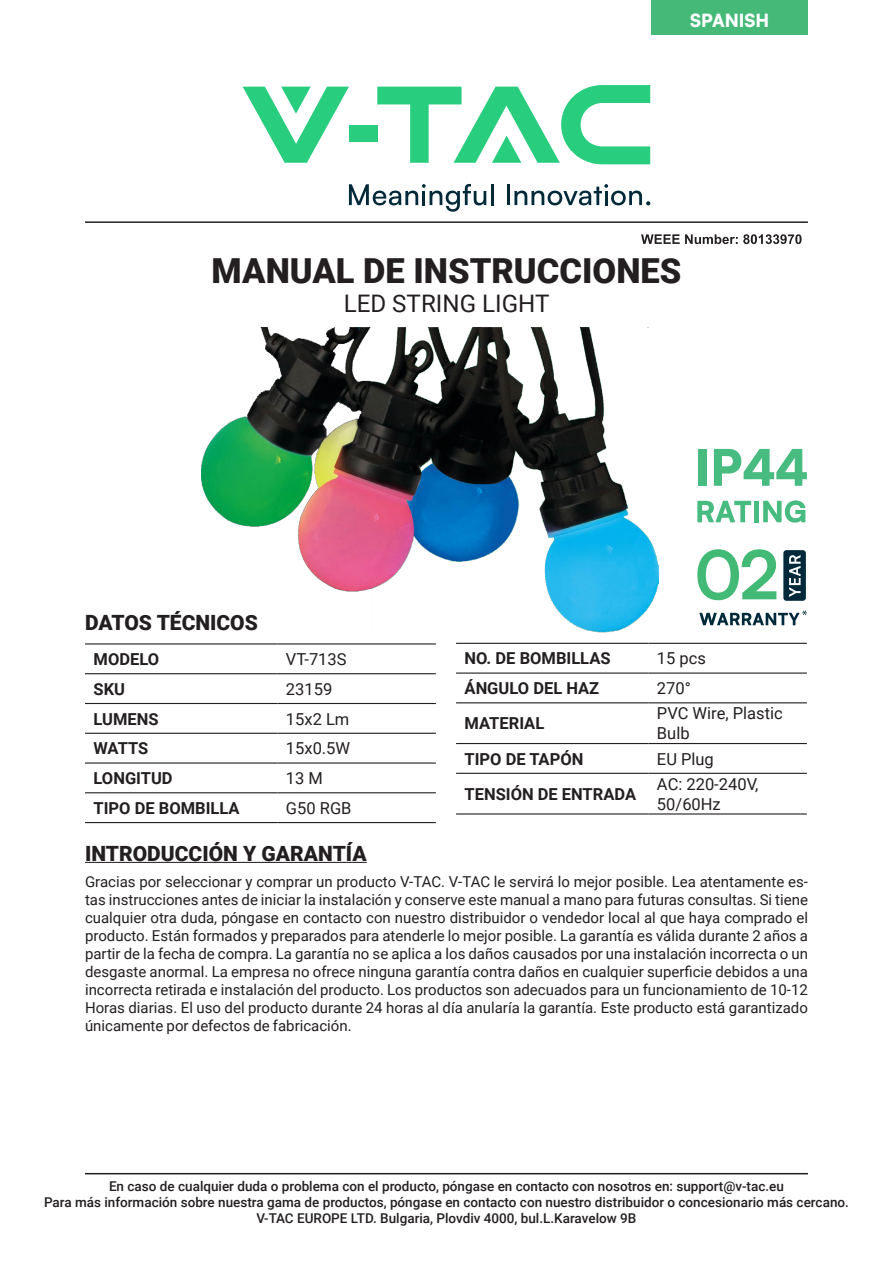
<style>
.page{position:relative;width:893px;height:1263px;background:#fff}
.page>*{position:absolute;margin:0;border:0;box-sizing:border-box;transform-origin:0 0}
.t1{font:900 34.5px "Roboto";color:#231f20}
.t2{font:24.15px "Roboto";color:#231f20}
.t3{font:900 21px "Roboto";color:#231f20}
.t4{font:900 18px "Satoshi";color:#fff}
.t5{font:700 16.5px "Roboto";color:#231f20}
.t6{font:16.5px/19.8px "Roboto";color:#231f20}
.t7{font:15px/18px "Roboto";color:#231f20;text-align:justify}
.t8{font:500 13.5px "Roboto";color:#231f20}
</style>
<div class="page">
<hr style="left:85px;top:221px;width:723px;height:2px;background:#231f20">
<hr style="left:85px;top:1173px;width:723px;height:1px;background:#231f20">
<svg style="left:349px;top:184px;width:137px;height:28px"></svg>
<hr style="left:491px;top:184px;width:2px;height:21px;background:#00293a">
<hr style="left:507px;top:184px;width:3px;height:21px;background:#00293a">
<svg style="left:514px;top:184px;width:136px;height:21px"></svg>
<div style="left:349px;top:125px;width:28px;height:17px;background:#28cd7e"></div>
<svg style="left:243px;top:87px;width:106px;height:76px"></svg>
<svg style="left:377px;top:85px;width:273px;height:79px"></svg>
<svg style="left:641px;top:234px;width:160px;height:10px"></svg>
<hr style="left:85px;top:862px;width:282px;height:1px;background:#231f20">
<div style="left:783px;top:550px;width:23px;height:51px;background:#00293a;border-radius:3px"></div>
<svg style="left:789px;top:555px;width:12px;height:42px"></svg>
<svg style="left:697px;top:549px;width:79px;height:51px"></svg>
<svg style="left:699px;top:610px;width:108px;height:15px"></svg>
<hr style="left:85px;top:643px;width:192px;height:1px;background:#231f20">
<hr style="left:277px;top:643px;width:159px;height:1px;background:#231f20">
<hr style="left:85px;top:673px;width:192px;height:1px;background:#231f20">
<hr style="left:277px;top:673px;width:159px;height:1px;background:#231f20">
<hr style="left:85px;top:703px;width:192px;height:1px;background:#231f20">
<hr style="left:277px;top:703px;width:159px;height:1px;background:#231f20">
<hr style="left:85px;top:733px;width:192px;height:1px;background:#231f20">
<hr style="left:277px;top:733px;width:159px;height:1px;background:#231f20">
<hr style="left:85px;top:762px;width:192px;height:2px;background:#231f20">
<hr style="left:277px;top:762px;width:159px;height:2px;background:#231f20">
<hr style="left:85px;top:792px;width:192px;height:1px;background:#231f20">
<hr style="left:277px;top:792px;width:159px;height:1px;background:#231f20">
<hr style="left:85px;top:822px;width:192px;height:1px;background:#231f20">
<hr style="left:277px;top:822px;width:159px;height:1px;background:#231f20">
<hr style="left:456px;top:643px;width:192px;height:1px;background:#231f20">
<hr style="left:648px;top:643px;width:159px;height:1px;background:#231f20">
<hr style="left:456px;top:672px;width:192px;height:2px;background:#231f20">
<hr style="left:648px;top:672px;width:159px;height:2px;background:#231f20">
<hr style="left:456px;top:702px;width:192px;height:1px;background:#231f20">
<hr style="left:648px;top:702px;width:159px;height:1px;background:#231f20">
<hr style="left:456px;top:743px;width:192px;height:1px;background:#231f20">
<hr style="left:648px;top:743px;width:159px;height:1px;background:#231f20">
<hr style="left:456px;top:773px;width:192px;height:1px;background:#231f20">
<hr style="left:648px;top:773px;width:159px;height:1px;background:#231f20">
<hr style="left:456px;top:813px;width:192px;height:1px;background:#231f20">
<hr style="left:648px;top:813px;width:159px;height:1px;background:#231f20">
<svg style="left:697px;top:501px;width:54px;height:21px"></svg>
<div style="left:754px;top:501px;width:5px;height:21px;background:#47bb80"></div>
<svg style="left:763px;top:500px;width:42px;height:23px"></svg>
<div style="left:698px;top:449px;width:8px;height:37px;background:#47bb80"></div>
<svg style="left:714px;top:449px;width:93px;height:37px"></svg>
<img style="left:202px;top:327px;width:457px;height:306px">
<div style="left:652px;top:0;width:156px;height:35px;background:#44b978"></div>
<p class="t4" style="left:690px;top:6px;width:81px">SPANISH</p>
<p class="t1" style="left:212px;top:246px;width:471px">MANUAL DE INSTRUCCIONES</p>
<p class="t2" style="left:344px;top:287px;width:207px">LED STRING LIGHT</p>
<p class="t3" style="left:85px;top:608px;width:174px">DATOS TÉCNICOS</p>
<p class="t5" style="left:94px;top:648px;width:67px">MODELO</p>
<p class="t6" style="left:286px;top:649px;width:62px">VT-713S</p>
<p class="t5" style="left:94px;top:677px;width:33px">SKU</p>
<p class="t6" style="left:286px;top:678px;width:48px">23159</p>
<p class="t5" style="left:94px;top:707px;width:67px">LUMENS</p>
<p class="t6" style="left:286px;top:708px;width:65px">15x2 Lm</p>
<p class="t5" style="left:94px;top:737px;width:56px">WATTS</p>
<p class="t6" style="left:286px;top:738px;width:66px">15x0.5W</p>
<p class="t5" style="left:94px;top:767px;width:81px">LONGITUD</p>
<p class="t6" style="left:286px;top:768px;width:39px">13 M</p>
<p class="t5" style="left:94px;top:796px;width:148px">TIPO DE BOMBILLA</p>
<p class="t6" style="left:286px;top:797px;width:67px">G50 RGB</p>
<p class="t5" style="left:465px;top:647px;width:148px">NO. DE BOMBILLAS</p>
<p class="t6" style="left:657px;top:648px;width:51px">15 pcs</p>
<p class="t5" style="left:465px;top:677px;width:136px">ÁNGULO DEL HAZ</p>
<p class="t6" style="left:657px;top:678px;width:35px">270°</p>
<p class="t5" style="left:465px;top:712px;width:81px">MATERIAL</p>
<p class="t6" style="left:657px;top:703px;width:127px">PVC Wire, Plastic<br>Bulb</p>
<p class="t5" style="left:465px;top:747px;width:120px">TIPO DE TAPÓN</p>
<p class="t6" style="left:657px;top:748px;width:58px">EU Plug</p>
<p class="t5" style="left:465px;top:782px;width:173px">TENSIÓN DE ENTRADA</p>
<p class="t6" style="left:657px;top:773px;width:103px">AC: 220-240V,<br>50/60Hz</p>
<p class="t3" style="left:85px;top:839px;width:283px">INTRODUCCIÓN Y GARANTÍA</p>
<p class="t7" style="left:85px;top:872px;width:724px">Gracias por seleccionar y comprar un producto V-TAC. V-TAC le servirá lo mejor posible. Lea atentamente es&shy;tas instrucciones antes de iniciar la instalación y conserve este manual a mano para futuras consultas. Si tiene cualquier otra duda, póngase en contacto con nuestro distribuidor o vendedor local al que haya comprado el producto. Están formados y preparados para atenderle lo mejor posible. La garantía es válida durante 2 años a partir de la fecha de compra. La garantía no se aplica a los daños causados por una instalación incorrecta o un desgaste anormal. La empresa no ofrece ninguna garantía contra daños en cualquier superficie debidos a una incorrecta retirada e instalación del producto. Los productos son adecuados para un funcionamiento de 10-12<br>Horas diarias. El uso del producto durante 24 horas al día anularía la garantía. Este producto está garantizado únicamente por defectos de fabricación.</p>
<p class="t8" style="left:109px;top:1177px;width:676px">En caso de cualquier duda o problema con el producto, póngase en contacto con nosotros en: support@v-tac.eu</p>
<p class="t8" style="left:44px;top:1193px;width:806px">Para más información sobre nuestra gama de productos, póngase en contacto con nuestro distribuidor o concesionario más cercano.</p>
<p class="t8" style="left:257px;top:1209px;width:381px">V-TAC EUROPE LTD. Bulgaria, Plovdiv 4000, bul.L.Karavelow 9B</p>
</div>
